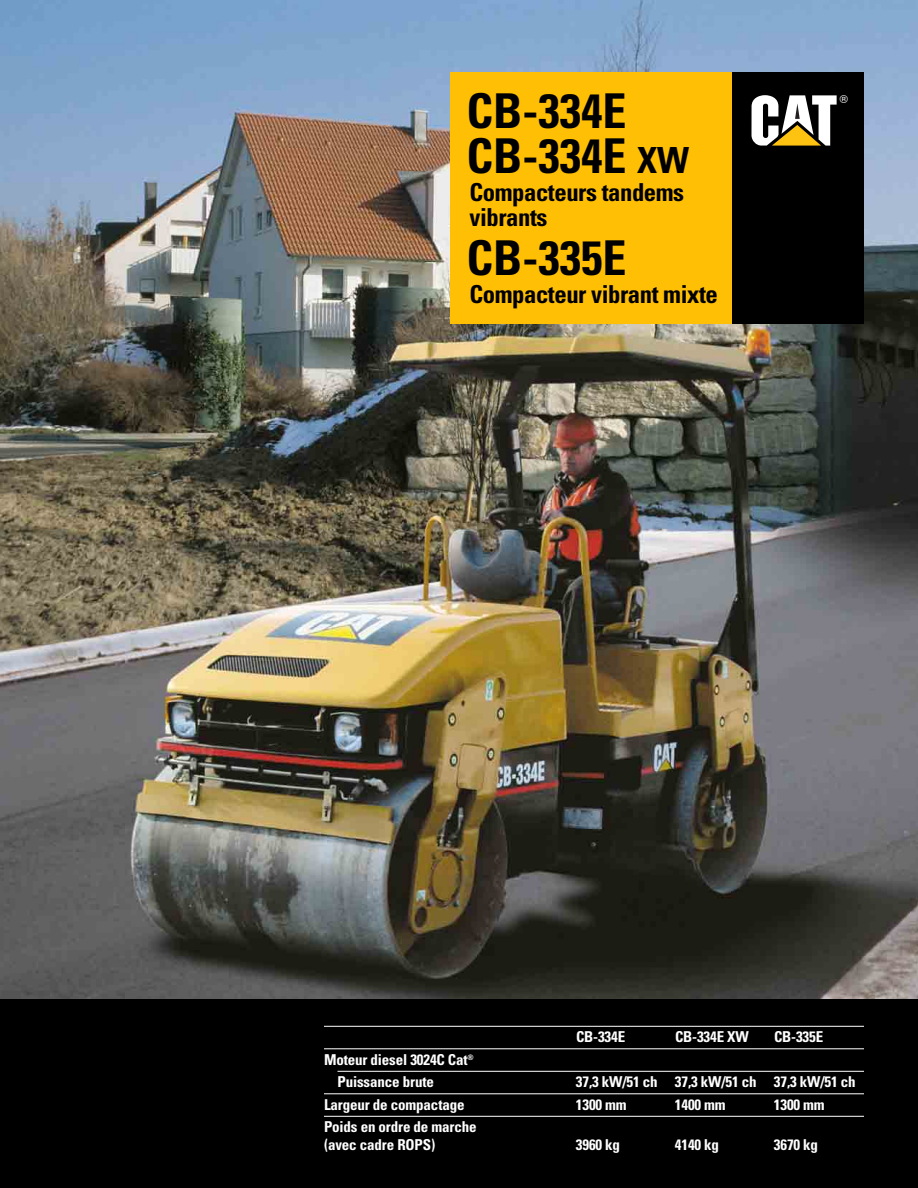
<style>
.page{position:relative;width:918px;height:1188px;background:#fff}
.page>*{position:absolute;margin:0;border:0;box-sizing:border-box;transform-origin:0 0}
.t1{font:700 condensed 48px/45px "Univers";color:#000}
.t2{font:700 condensed 24.75px/25.5px "Univers";letter-spacing:-.02em;color:#000}
.t3{font:700 condensed 15px/22.5px "Univers";letter-spacing:-.01em;color:#fff}
.t4{font:10.95px "Helvetica";color:#fff}
.s1{font-size:36px}
</style>
<div class="page">
<img style="left:0;top:0;width:918px;height:999px">
<div style="left:0;top:999px;width:918px;height:189px;background:#000"></div>
<hr style="left:324px;top:1026px;width:540px;height:1px;background:#fff">
<hr style="left:324px;top:1048px;width:540px;height:1px;background:#fff">
<hr style="left:338px;top:1071px;width:526px;height:1px;background:#fff">
<hr style="left:324px;top:1094px;width:540px;height:1px;background:#fff">
<hr style="left:324px;top:1116px;width:540px;height:1px;background:#fff">
<div style="left:450px;top:72px;width:414px;height:252px;background:#ffbf04"></div>
<div style="left:732px;top:72px;width:132px;height:252px;background:#000"></div>
<svg style="left:752px;top:95px;width:85px;height:51px"></svg>
<h1 class="t1" style="left:466px;top:93px;width:224px">CB-334E<br>CB-334E <span class="s1">XW</span></h1>
<h2 class="t2" style="left:470px;top:182px;width:216px">Compacteurs tandems vibrants</h2>
<h1 class="t1" style="left:466px;top:240px;width:161px">CB-335E</h1>
<h2 class="t2" style="left:470px;top:284px;width:250px">Compacteur vibrant mixte</h2>
<p class="t4" style="left:840px;top:95px;width:10px">®</p>
<p class="t3" style="left:576px;top:1027px;width:51px">CB-334E</p>
<p class="t3" style="left:675px;top:1027px;width:75px">CB-334E XW</p>
<p class="t3" style="left:774px;top:1027px;width:51px">CB-335E</p>
<p class="t3" style="left:338px;top:1050px;width:138px;text-indent:-14px">Moteur diesel 3024C Cat<sup>®<br></sup>Puissance brute</p>
<p class="t3" style="left:576px;top:1072px;width:281px">37,3 kW/51 ch 37,3 kW/51 ch 37,3 kW/51 ch</p>
<p class="t3" style="left:324px;top:1095px;width:142px">Largeur de compactage</p>
<p class="t3" style="left:576px;top:1095px;width:52px">1300 mm</p>
<p class="t3" style="left:675px;top:1095px;width:52px">1400 mm</p>
<p class="t3" style="left:774px;top:1095px;width:52px">1300 mm</p>
<p class="t3" style="left:324px;top:1120px;width:154px;line-height:18px">Poids en ordre de marche (avec cadre ROPS)</p>
<p class="t3" style="left:576px;top:1135px;width:46px">3960 kg</p>
<p class="t3" style="left:675px;top:1135px;width:46px">4140 kg</p>
<p class="t3" style="left:774px;top:1135px;width:46px">3670 kg</p>
</div>
